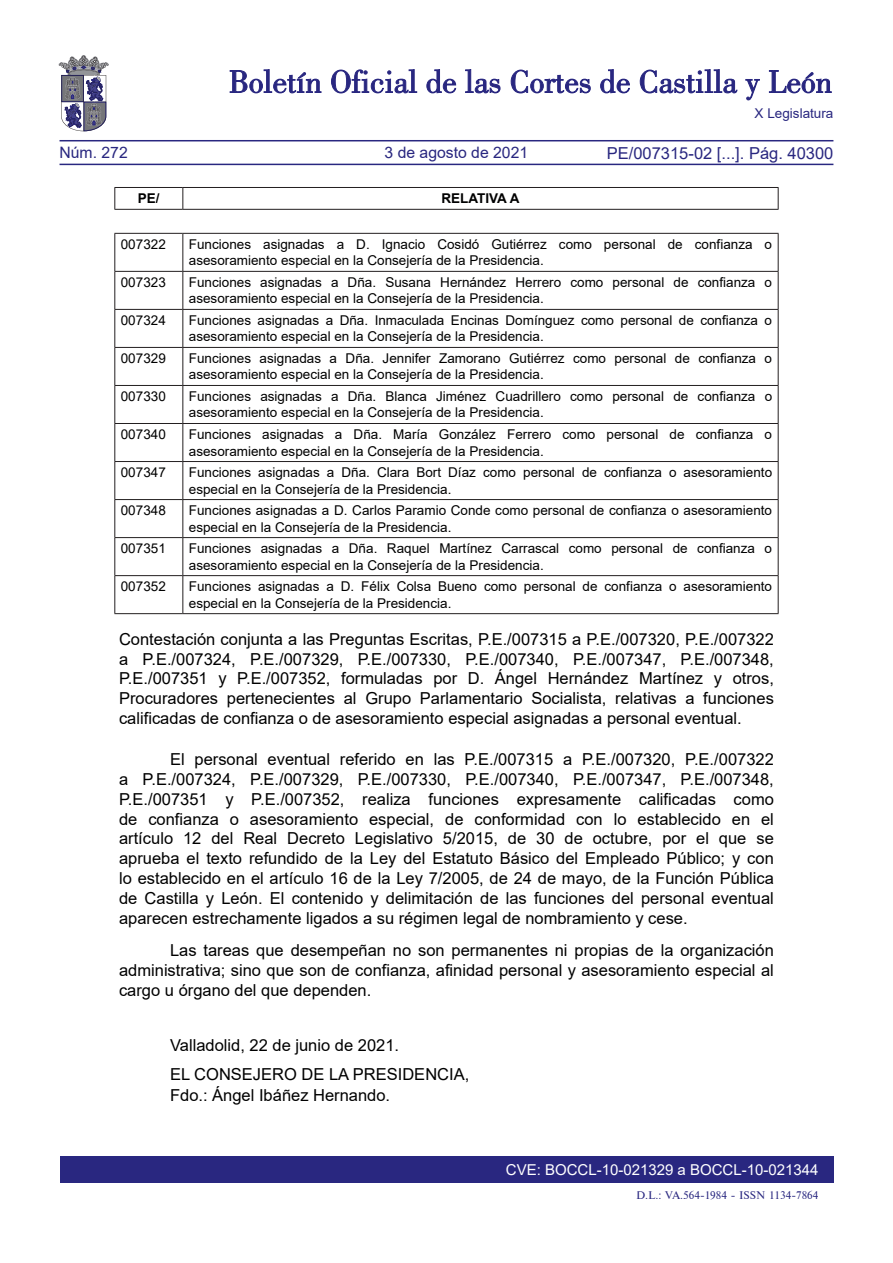
<style>
.page{position:relative;width:893px;height:1263px;background:#fff}
.page>*{position:absolute;margin:0;border:0;box-sizing:border-box;transform-origin:0 0}
.TEXTO_NORMAL{font:16.5px/19.8px "Arial";color:#000;text-align:justify}
.RESPUESTA_CONTESTACI{font:16.5px/19.8px "Arial";color:#000;text-align:justify}
.firma{font:16.5px/21px "Arial";color:#000}
.t1{font:16.5px "Arial";color:#292780}
.Fecha{font:16.5px "Arial";color:#000}
.t2{font:15.75px "Arial";color:#292780}
.t3{font:15px "Arial";color:#fff}
.texto_tabla{font:13.5px/16.2px "Arial";color:#000}
.t4{font:13.5px "Arial";color:#292780}
.texto_tabla_titulo{font:700 13.5px "Arial";color:#000}
.t5{font:10.5px "Times";color:#292780}
</style>
<div class="page">
<div style="left:60px;top:1157px;width:773px;height:26px;background:#292780"></div>
<hr style="left:60px;top:164px;width:773px;height:1px;background:#292780">
<hr style="left:60px;top:140px;width:773px;height:1px;background:#292780">
<svg style="left:230px;top:69px;width:91px;height:24px"></svg>
<svg style="left:331px;top:69px;width:86px;height:24px"></svg>
<svg style="left:426px;top:69px;width:30px;height:24px"></svg>
<svg style="left:465px;top:69px;width:35px;height:24px"></svg>
<svg style="left:511px;top:70px;width:80px;height:23px"></svg>
<svg style="left:600px;top:69px;width:30px;height:24px"></svg>
<svg style="left:640px;top:69px;width:97px;height:24px"></svg>
<svg style="left:745px;top:79px;width:15px;height:21px"></svg>
<svg style="left:769px;top:70px;width:62px;height:23px"></svg>
<svg style="left:59px;top:55px;width:49px;height:76px"></svg>
<svg style="left:114px;top:188px;width:1px;height:21px"></svg>
<hr style="left:114px;top:187px;width:69px;height:1px;background:#231f20">
<svg style="left:182px;top:188px;width:1px;height:21px"></svg>
<svg style="left:778px;top:188px;width:1px;height:21px"></svg>
<hr style="left:183px;top:187px;width:595px;height:1px;background:#231f20">
<hr style="left:114px;top:209px;width:69px;height:1px;background:#231f20">
<hr style="left:183px;top:209px;width:595px;height:1px;background:#231f20">
<hr style="left:114px;top:233px;width:69px;height:1px;background:#231f20">
<hr style="left:183px;top:233px;width:595px;height:1px;background:#231f20">
<hr style="left:114px;top:234px;width:1px;height:37px;background:#231f20">
<hr style="left:182px;top:234px;width:1px;height:37px;background:#231f20">
<hr style="left:778px;top:234px;width:1px;height:37px;background:#231f20">
<hr style="left:114px;top:272px;width:1px;height:37px;background:#231f20">
<hr style="left:114px;top:271px;width:69px;height:1px;background:#231f20">
<hr style="left:182px;top:272px;width:1px;height:37px;background:#231f20">
<hr style="left:778px;top:272px;width:1px;height:37px;background:#231f20">
<hr style="left:183px;top:271px;width:595px;height:1px;background:#231f20">
<hr style="left:114px;top:310px;width:1px;height:37px;background:#231f20">
<hr style="left:114px;top:309px;width:69px;height:1px;background:#231f20">
<hr style="left:182px;top:310px;width:1px;height:37px;background:#231f20">
<hr style="left:778px;top:310px;width:1px;height:37px;background:#231f20">
<hr style="left:183px;top:309px;width:595px;height:1px;background:#231f20">
<hr style="left:114px;top:348px;width:1px;height:37px;background:#231f20">
<hr style="left:114px;top:347px;width:69px;height:1px;background:#231f20">
<hr style="left:182px;top:348px;width:1px;height:37px;background:#231f20">
<hr style="left:778px;top:348px;width:1px;height:37px;background:#231f20">
<hr style="left:183px;top:347px;width:595px;height:1px;background:#231f20">
<hr style="left:114px;top:386px;width:1px;height:37px;background:#231f20">
<hr style="left:114px;top:385px;width:69px;height:1px;background:#231f20">
<hr style="left:182px;top:386px;width:1px;height:37px;background:#231f20">
<hr style="left:778px;top:386px;width:1px;height:37px;background:#231f20">
<hr style="left:183px;top:385px;width:595px;height:1px;background:#231f20">
<hr style="left:114px;top:424px;width:1px;height:37px;background:#231f20">
<hr style="left:114px;top:423px;width:69px;height:1px;background:#231f20">
<hr style="left:182px;top:424px;width:1px;height:37px;background:#231f20">
<hr style="left:778px;top:424px;width:1px;height:37px;background:#231f20">
<hr style="left:183px;top:423px;width:595px;height:1px;background:#231f20">
<hr style="left:114px;top:462px;width:1px;height:37px;background:#231f20">
<hr style="left:114px;top:461px;width:69px;height:1px;background:#231f20">
<hr style="left:182px;top:462px;width:1px;height:37px;background:#231f20">
<hr style="left:778px;top:462px;width:1px;height:37px;background:#231f20">
<hr style="left:183px;top:461px;width:595px;height:1px;background:#231f20">
<hr style="left:114px;top:500px;width:1px;height:37px;background:#231f20">
<hr style="left:114px;top:499px;width:69px;height:1px;background:#231f20">
<hr style="left:182px;top:500px;width:1px;height:37px;background:#231f20">
<hr style="left:778px;top:500px;width:1px;height:37px;background:#231f20">
<hr style="left:183px;top:499px;width:595px;height:1px;background:#231f20">
<hr style="left:114px;top:538px;width:1px;height:37px;background:#231f20">
<hr style="left:114px;top:537px;width:69px;height:1px;background:#231f20">
<hr style="left:182px;top:538px;width:1px;height:37px;background:#231f20">
<hr style="left:778px;top:538px;width:1px;height:37px;background:#231f20">
<hr style="left:183px;top:537px;width:595px;height:1px;background:#231f20">
<hr style="left:114px;top:613px;width:69px;height:1px;background:#231f20">
<hr style="left:114px;top:576px;width:1px;height:37px;background:#231f20">
<hr style="left:114px;top:575px;width:69px;height:1px;background:#231f20">
<hr style="left:183px;top:613px;width:595px;height:1px;background:#231f20">
<hr style="left:182px;top:576px;width:1px;height:37px;background:#231f20">
<hr style="left:778px;top:576px;width:1px;height:37px;background:#231f20">
<hr style="left:183px;top:575px;width:595px;height:1px;background:#231f20">
<p class="t4" style="left:755px;top:104px;width:80px">X Legislatura</p>
<p class="t2" style="left:60px;top:142px;width:70px">Núm. 272</p>
<p class="t2" style="left:385px;top:142px;width:145px">3 de agosto de 2021</p>
<p class="t1" style="left:607px;top:141px;width:228px">PE/007315-02 [...]. Pág. 40300</p>
<p class="texto_tabla_titulo" style="left:138px;top:189px;width:23px">PE/</p>
<p class="texto_tabla_titulo" style="left:441px;top:189px;width:79px">RELATIVA A</p>
<p class="texto_tabla" style="left:121px;top:236px;width:47px">007322</p>
<p class="texto_tabla" style="left:189px;top:236px;width:585px">Funciones asignadas a D. Ignacio Cosidó Gutiérrez como personal de confianza o asesoramiento especial en la Consejería de la Presidencia.</p>
<p class="texto_tabla" style="left:121px;top:274px;width:47px">007323</p>
<p class="texto_tabla" style="left:189px;top:274px;width:585px">Funciones asignadas a Dña. Susana Hernández Herrero como personal de confianza o asesoramiento especial en la Consejería de la Presidencia.</p>
<p class="texto_tabla" style="left:121px;top:312px;width:47px">007324</p>
<p class="texto_tabla" style="left:189px;top:312px;width:585px">Funciones asignadas a Dña. Inmaculada Encinas Domínguez como personal de confianza o asesoramiento especial en la Consejería de la Presidencia.</p>
<p class="texto_tabla" style="left:121px;top:350px;width:47px">007329</p>
<p class="texto_tabla" style="left:189px;top:350px;width:585px">Funciones asignadas a Dña. Jennifer Zamorano Gutiérrez como personal de confianza o asesoramiento especial en la Consejería de la Presidencia.</p>
<p class="texto_tabla" style="left:121px;top:388px;width:47px">007330</p>
<p class="texto_tabla" style="left:189px;top:388px;width:585px">Funciones asignadas a Dña. Blanca Jiménez Cuadrillero como personal de confianza o asesoramiento especial en la Consejería de la Presidencia.</p>
<p class="texto_tabla" style="left:121px;top:426px;width:47px">007340</p>
<p class="texto_tabla" style="left:189px;top:426px;width:585px">Funciones asignadas a Dña. María González Ferrero como personal de confianza o asesoramiento especial en la Consejería de la Presidencia.</p>
<p class="texto_tabla" style="left:121px;top:464px;width:47px">007347</p>
<p class="texto_tabla" style="left:189px;top:464px;width:585px">Funciones asignadas a Dña. Clara Bort Díaz como personal de confianza o asesoramiento especial en la Consejería de la Presidencia.</p>
<p class="texto_tabla" style="left:121px;top:502px;width:47px">007348</p>
<p class="texto_tabla" style="left:189px;top:502px;width:585px">Funciones asignadas a D. Carlos Paramio Conde como personal de confianza o asesoramiento especial en la Consejería de la Presidencia.</p>
<p class="texto_tabla" style="left:121px;top:540px;width:47px">007351</p>
<p class="texto_tabla" style="left:189px;top:540px;width:585px">Funciones asignadas a Dña. Raquel Martínez Carrascal como personal de confianza o asesoramiento especial en la Consejería de la Presidencia.</p>
<p class="texto_tabla" style="left:121px;top:578px;width:47px">007352</p>
<p class="texto_tabla" style="left:189px;top:578px;width:585px">Funciones asignadas a D. Félix Colsa Bueno como personal de confianza o asesoramiento especial en la Consejería de la Presidencia.</p>
<p class="RESPUESTA_CONTESTACI" style="left:119px;top:629px;width:656px">Contestación conjunta a las Preguntas Escritas, P.E./007315 a P.E./007320, P.E./007322 a P.E./007324, P.E./007329, P.E./007330, P.E./007340, P.E./007347, P.E./007348, P.E./007351 y P.E./007352, formuladas por D. Ángel Hernández Martínez y otros, Procuradores pertenecientes al Grupo Parlamentario Socialista, relativas a funciones calificadas de confianza o de asesoramiento especial asignadas a personal eventual.</p>
<p class="TEXTO_NORMAL" style="left:119px;top:749px;width:656px;text-indent:51px">El personal eventual referido en las P.E./007315 a P.E./007320, P.E./007322 a P.E./007324, P.E./007329, P.E./007330, P.E./007340, P.E./007347, P.E./007348, P.E./007351 y P.E./007352, realiza funciones expresamente calificadas como de confianza o asesoramiento especial, de conformidad con lo establecido en el artículo 12 del Real Decreto Legislativo 5/2015, de 30 de octubre, por el que se aprueba el texto refundido de la Ley del Estatuto Básico del Empleado Público; y con lo establecido en el artículo 16 de la Ley 7/2005, de 24 de mayo, de la Función Pública de Castilla y León. El contenido y delimitación de las funciones del personal eventual aparecen estrechamente ligados a su régimen legal de nombramiento y cese.</p>
<p class="TEXTO_NORMAL" style="left:119px;top:940px;width:656px;text-indent:51px">Las tareas que desempeñan no son permanentes ni propias de la organización administrativa; sino que son de confianza, afinidad personal y asesoramiento especial al cargo u órgano del que dependen.</p>
<p class="Fecha" style="left:170px;top:1033px;width:231px">Valladolid, 22 de junio de 2021.</p>
<p class="firma" style="left:170px;top:1064px;width:301px">EL CONSEJERO DE LA PRESIDENCIA,<br>Fdo.: Ángel Ibáñez Hernando.</p>
<p class="t3" style="left:506px;top:1159px;width:314px">CVE: BOCCL-10-021329 a BOCCL-10-021344</p>
<p class="t5" style="left:636px;top:1189px;width:184px">D.L.: VA.564-1984 - ISSN 1134-7864</p>
</div>
